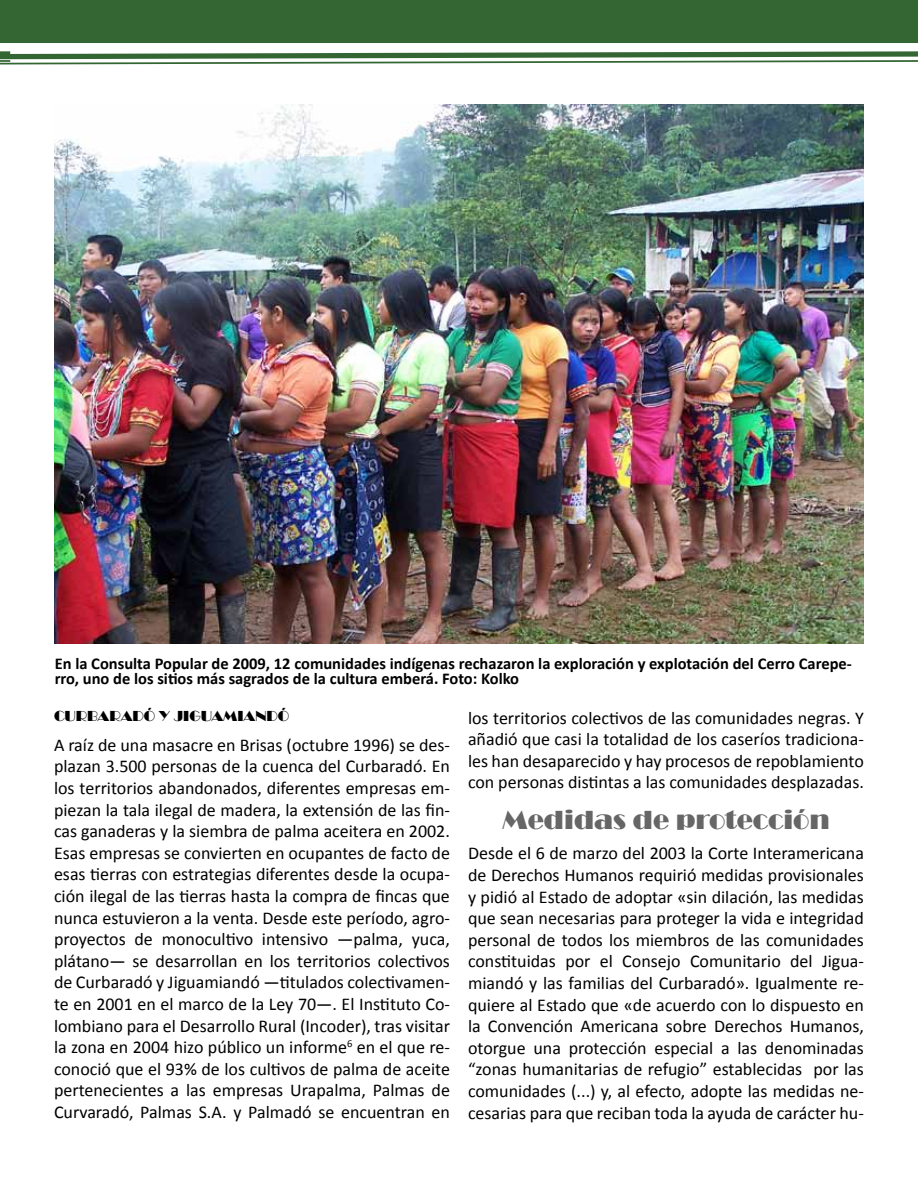
<style>
.page{position:relative;width:918px;height:1188px;background:#fff}
.page>*{position:absolute;margin:0;border:0;box-sizing:border-box;transform-origin:0 0}
.t1{font:27px "Broadway";color:#666}
.t2{font:18px/21.6px "Calibri";color:#000;text-align:justify}
.t3{font:700 16.5px/15px "Calibri";color:#000}
.t4{font:15px "Broadway";color:#000}
</style>
<div class="page">
<img style="left:54px;top:105px;width:810px;height:538px">
<div style="left:0;top:0;width:918px;height:43px;background:#363"></div>
<svg style="left:0;top:51px;width:918px;height:14px"></svg>
<p class="t3" style="left:55px;top:655px;width:799px">En la Consulta Popular de 2009, 12 comunidades indígenas rechazaron la exploración y explotación del Cerro Carepe&shy;rro, uno de los sitios más sagrados de la cultura emberá. Foto: Kolko</p>
<p class="t4" style="left:54px;top:707px;width:237px">Curbaradó y Jiguamiandó</p>
<p class="t2" style="left:54px;top:733px;width:398px">A raíz de una masacre en Brisas (octubre 1996) se des&shy;plazan 3.500 personas de la cuenca del Curbaradó. En los territorios abandonados, diferentes empresas em&shy;piezan la tala ilegal de madera, la extensión de las fin&shy;cas ganaderas y la siembra de palma aceitera en 2002.<br>Esas empresas se convierten en ocupantes de facto de esas tierras con estrategias diferentes desde la ocupa&shy;ción ilegal de las tierras hasta la compra de fincas que nunca estuvieron a la venta. Desde este período, agro&shy;proyectos de monocultivo intensivo —palma, yuca, plátano— se desarrollan en los territorios colectivos de Curbaradó y Jiguamiandó —titulados colectivamen&shy;te en 2001 en el marco de la Ley 70—. El Instituto Co&shy;lombiano para el Desarrollo Rural (Incoder), tras visitar la zona en 2004 hizo público un informe<sup>6</sup> en el que re&shy;conoció que el 93% de los cultivos de palma de aceite pertenecientes a las empresas Urapalma, Palmas de Curvaradó, Palmas S.A. y Palmadó se encuentran en</p>
<p class="t2" style="left:468px;top:706px;width:397px">los territorios colectivos de las comunidades negras. Y añadió que casi la totalidad de los caseríos tradiciona&shy;les han desaparecido y hay procesos de repoblamiento con personas distintas a las comunidades desplazadas.</p>
<h1 class="t1" style="left:502px;top:805px;width:329px">Medidas de protección</h1>
<p class="t2" style="left:468px;top:842px;width:398px">Desde el 6 de marzo del 2003 la Corte Interamericana de Derechos Humanos requirió medidas provisionales y pidió al Estado de adoptar «sin dilación, las medidas que sean necesarias para proteger la vida e integridad personal de todos los miembros de las comunidades constituidas por el Consejo Comunitario del Jigua&shy;miandó y las familias del Curbaradó». Igualmente re&shy;quiere al Estado que «de acuerdo con lo dispuesto en la Convención Americana sobre Derechos Humanos, otorgue una protección especial a las denominadas “zonas humanitarias de refugio” establecidas por las comunidades (...) y, al efecto, adopte las medidas ne&shy;cesarias para que reciban toda la ayuda de carácter hu-</p>
</div>
